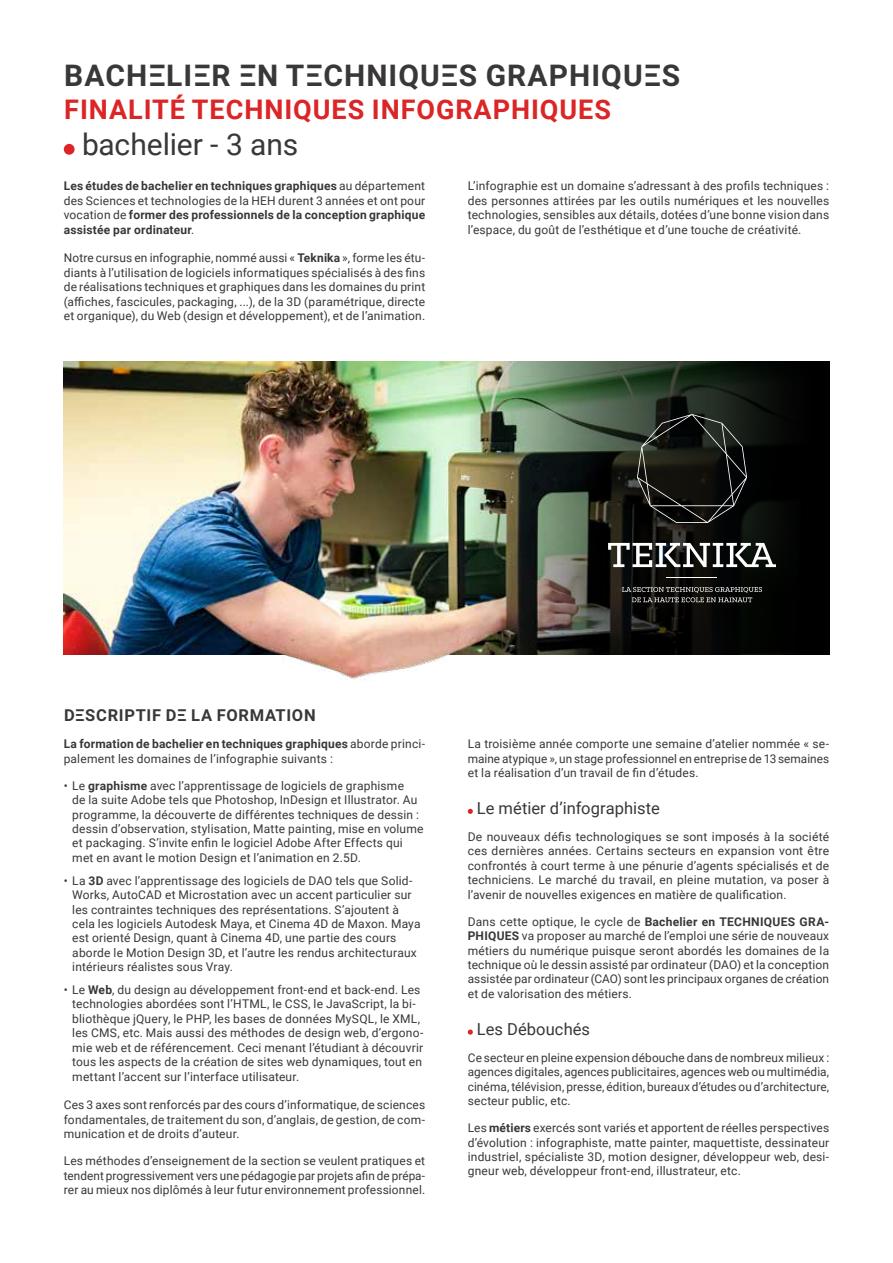
<style>
.page{position:relative;width:893px;height:1263px;background:#fff}
.page>*{position:absolute;margin:0;border:0;box-sizing:border-box;transform-origin:0 0}
.t1{font:700 30px "HEH";letter-spacing:.035em;color:#393737}
.t2{font:30px "Roboto";letter-spacing:-.005em;color:#393737}
.t3{font:700 27px "Roboto";letter-spacing:.035em;color:#dc2526}
.t4{font:16.5px "Roboto";letter-spacing:.005em;color:#393737}
.t5{font:700 16.5px "HEH";letter-spacing:.04em;color:#393737}
.t6{font:12px/14.4px "Roboto";letter-spacing:.015em;color:#393737;text-align:justify}
.t7{font:700 12px/14.4px "Roboto";letter-spacing:.015em;color:#393737;text-align:justify}
.s1{font-weight:400}
.s2{font-weight:700}
</style>
<div class="page">
<div style="left:64px;top:144px;width:11px;height:11px;background:#dc2526;border-radius:50%"></div>
<svg style="left:468px;top:809px;width:5px;height:5px"></svg>
<svg style="left:468px;top:1029px;width:5px;height:6px"></svg>
<img style="left:64px;top:361px;width:399px;height:294px">
<img style="left:463px;top:361px;width:366px;height:294px">
<svg style="left:608px;top:543px;width:168px;height:24px"></svg>
<hr style="left:666px;top:577px;width:51px;height:1px;background:#fff">
<svg style="left:622px;top:587px;width:140px;height:15px;background:#393937"></svg>
<svg style="left:637px;top:414px;width:110px;height:109px;background:#20221d"></svg>
<img style="left:197px;top:554px;width:264px;height:126px">
<h1 class="t1" style="left:64px;top:55px;width:617px">BACHELIER EN TECHNIQUES GRAPHIQUES</h1>
<h2 class="t3" style="left:64px;top:90px;width:548px">FINALITÉ TECHNIQUES INFOGRAPHIQUES</h2>
<h1 class="t2" style="left:82px;top:123px;width:218px">bachelier - 3 ans</h1>
<p class="t7" style="left:64px;top:178px;width:363px">Les études de bachelier en techniques graphiques <span class="s1">au département des Sciences et technologies de la HEH durent 3 années et ont pour vocation de</span> former des professionnels de la conception graphique assistée par ordinateur<span class="s1">.</span></p>
<p class="t6" style="left:64px;top:250px;width:363px">Notre cursus en infographie, nommé aussi « <span class="s2">Teknika</span> », forme les étu&shy;diants à l’utilisation de logiciels informatiques spécialisés à des fins de réalisations techniques et graphiques dans les domaines du print (affiches, fascicules, packaging, ...), de la 3D (paramétrique, directe et organique), du Web (design et développement), et de l’animation.</p>
<p class="t6" style="left:468px;top:178px;width:363px">L’infographie est un domaine s’adressant à des profils techniques : des personnes attirées par les outils numériques et les nouvelles technologies, sensibles aux détails, dotées d’une bonne vision dans l’espace, du goût de l’esthétique et d’une touche de créativité.</p>
<h3 class="t5" style="left:64px;top:704px;width:253px">DESCRIPTIF DE LA FORMATION</h3>
<p class="t6" style="left:64px;top:736px;width:363px"><span class="s2">La formation de bachelier en techniques graphiques</span> aborde princi&shy;palement les domaines de l’infographie suivants :</p>
<p class="t6" style="left:72px;top:778px;width:353px;text-align:left;text-indent:-9px">• Le <span class="s2">graphisme</span> avec l’apprentissage de logiciels de graphisme<br>de la suite Adobe tels que Photoshop, InDesign et Illustrator. Au programme, la découverte de différentes techniques de dessin : dessin d’observation, stylisation, Matte painting, mise en volume et packaging. S’invite enfin le logiciel Adobe After Effects qui met en avant le motion Design et l’animation en 2.5D.</p>
<p class="t6" style="left:72px;top:873px;width:350px;text-align:left;text-indent:-9px">• La <span class="s2">3D</span> avec l’apprentissage des logiciels de DAO tels que Solid-Works, AutoCAD et Microstation avec un accent particulier sur les contraintes techniques des représentations. S’ajoutent à cela les logiciels Autodesk Maya, et Cinema 4D de Maxon. Maya est orienté Design, quant à Cinema 4D, une partie des cours aborde le Motion Design 3D, et l’autre les rendus architecturaux intérieurs réalistes sous Vray.</p>
<p class="t6" style="left:72px;top:982px;width:353px;text-align:left;text-indent:-9px">• Le <span class="s2">Web</span>, du design au développement front-end et back-end. Les technologies abordées sont l’HTML, le CSS, le JavaScript, la bi&shy;bliothèque jQuery, le PHP, les bases de données MySQL, le XML, les CMS, etc. Mais aussi des méthodes de design web, d’ergono&shy;mie web et de référencement. Ceci menant l’étudiant à découvrir tous les aspects de la création de sites web dynamiques, tout en mettant l’accent sur l’interface utilisateur.</p>
<p class="t6" style="left:64px;top:1097px;width:363px">Ces 3 axes sont renforcés par des cours d’informatique, de sciences fondamentales, de traitement du son, d’anglais, de gestion, de com&shy;munication et de droits d’auteur.</p>
<p class="t6" style="left:64px;top:1153px;width:363px">Les méthodes d’enseignement de la section se veulent pratiques et tendent progressivement vers une pédagogie par projets afin de prépa&shy;rer au mieux nos diplômés à leur futur environnement professionnel.</p>
<p class="t6" style="left:468px;top:736px;width:363px">La troisième année comporte une semaine d’atelier nommée « se&shy;maine atypique », un stage professionnel en entreprise de 13 semaines et la réalisation d’un travail de fin d’études.</p>
<h3 class="t4" style="left:477px;top:796px;width:184px">Le métier d’infographiste</h3>
<p class="t6" style="left:468px;top:829px;width:363px">De nouveaux défis technologiques se sont imposés à la société ces dernières années. Certains secteurs en expansion vont être confrontés à court terme à une pénurie d’agents spécialisés et de techniciens. Le marché du travail, en pleine mutation, va poser à l’avenir de nouvelles exigences en matière de qualification.</p>
<p class="t6" style="left:468px;top:914px;width:363px">Dans cette optique, le cycle de <span class="s2">Bachelier en TECHNIQUES GRA-PHIQUES</span> va proposer au marché de l’emploi une série de nouveaux métiers du numérique puisque seront abordés les domaines de la technique où le dessin assisté par ordinateur (DAO) et la conception assistée par ordinateur (CAO) sont les principaux organes de création et de valorisation des métiers.</p>
<h3 class="t4" style="left:477px;top:1017px;width:115px">Les Débouchés</h3>
<p class="t6" style="left:468px;top:1050px;width:363px">Ce secteur en pleine expension débouche dans de nombreux milieux : agences digitales, agences publicitaires, agences web ou multimédia, cinéma, télévision, presse, édition, bureaux d’études ou d’architecture, secteur public, etc.</p>
<p class="t6" style="left:468px;top:1120px;width:363px">Les <span class="s2">métiers</span> exercés sont variés et apportent de réelles perspectives d’évolution : infographiste, matte painter, maquettiste, dessinateur industriel, spécialiste 3D, motion designer, développeur web, desi&shy;gneur web, développeur front-end, illustrateur, etc.</p>
</div>
